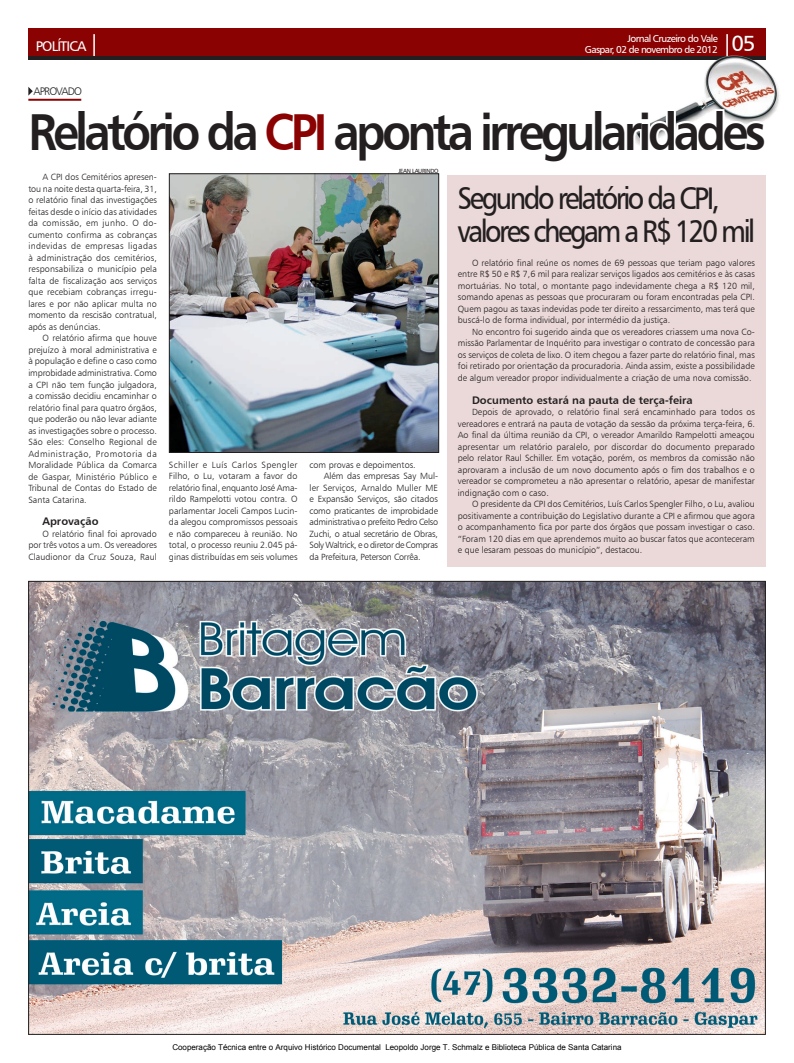
<style>
.page{position:relative;width:794px;height:1063px;background:#fff}
.page>*{position:absolute;margin:0;border:0;box-sizing:border-box;transform-origin:0 0}
.t1{font:52px "Humanist 777 BT Bold B";letter-spacing:-.08em;color:#231f20;scale:.9 1}
.t2{font:31.3px/33px "Humanist 777 BT Roman B";letter-spacing:-.09em;color:#231f20;scale:.9 1}
.t3{font:22px "Humanist 777 BT Roman B";color:#fff}
.t4{font:14px "Humanist 777 BT Roman B";letter-spacing:-.06em;color:#fff}
.t5{font:11px "Humanist 777 BT Bold B";color:#231f20}
.t6{font:11px "Humanist 777 BT Light B";letter-spacing:-.08em;color:#231f20}
.t7{font:10px/11px "Humanist 777 BT Roman B";letter-spacing:-.06em;color:#fff;text-align:right}
.t8{font:9px/11.5px "Humanist 777 BT Light B";color:#231f20;text-align:justify}
.t9{font:9px "Humanist 777 BT Light B";letter-spacing:-.02em;color:#231f20}
.t10{font:9px "Humanist 777 BT Light B";letter-spacing:-.03em;color:#231f20}
.t11{font:8px "Arial";color:#000}
.t12{font:6px "Humanist 777 BT Roman B";letter-spacing:-.05em;color:#231f20}
.s1{font-size:22px}
.s2{color:#8b0202}
</style>
<div class="page">
<div style="left:28px;top:28px;width:737px;height:29px;background:#8b0202"></div>
<hr style="left:28px;top:99px;width:53px;height:2px;background:#8b0202">
<svg style="left:28px;top:87px;width:5px;height:9px"></svg>
<hr style="left:29px;top:57px;width:737px;height:3px;background:#231f20">
<img style="left:171px;top:176px;width:266px;height:275px">
<div style="left:169px;top:174px;width:270px;height:279px;border:1px solid #231f20"></div>
<div style="left:447px;top:175px;width:318px;height:392px;background:#ebd9d9"></div>
<img style="left:30px;top:583px;width:733px;height:450px">
<img style="left:632px;top:48px;width:147px;height:70px">
<svg style="left:631px;top:107px;width:137px;height:38px"></svg>
<h3 class="t4" style="left:36px;top:38px;width:66px">POLÍTICA <span class="s1">|</span></h3>
<h3 class="t3" style="left:721px;top:30px;width:35px">|05</h3>
<p class="t7" style="left:585px;top:33px;width:134px">Jornal Cruzeiro do Vale<br>Gaspar, 02 de novembro de 2012</p>
<p class="t6" style="left:34px;top:85px;width:50px">APROVADO</p>
<h1 class="t1" style="left:28px;top:99px;width:821px">Relatório da <span class="s2">CPI</span> aponta irregularidades</h1>
<p class="t8" style="left:28px;top:171px;width:130px;text-indent:14px">A CPI dos Cemitérios apresen&shy;tou na noite desta quarta-feira, 31, o relatório final das investigações feitas desde o início das atividades da comissão, em junho. O do&shy;cumento confirma as cobranças indevidas de empresas ligadas à administração dos cemitérios, responsabiliza o município pela falta de fiscalização aos serviços que recebiam cobranças irregu&shy;lares e por não aplicar multa no momento da rescisão contratual, após as denúncias.</p>
<p class="t8" style="left:28px;top:332px;width:130px;text-indent:14px">O relatório afirma que houve prejuízo à moral administrativa e à população e define o caso como improbidade administrativa. Como a CPI não tem função julgadora, a comissão decidiu encaminhar o relatório final para quatro órgãos, que poderão ou não levar adiante as investigações sobre o processo.<br>São eles: Conselho Regional de Administração, Promotoria da Moralidade Pública da Comarca de Gaspar, Ministério Público e Tribunal de Contas do Estado de Santa Catarina.</p>
<p class="t5" style="left:42px;top:515px;width:58px">Aprovação</p>
<p class="t8" style="left:28px;top:528px;width:130px;text-indent:14px">O relatório final foi aprovado por três votos a um. Os vereadores Claudionor da Cruz Souza, Raul</p>
<p class="t12" style="left:398px;top:167px;width:41px">jean lauri ndo</p>
<p class="t8" style="left:169px;top:459px;width:130px">Schiller e Luís Carlos Spengler Filho, o Lu, votaram a favor do relatório final, enquanto José Ama&shy;rildo Rampelotti votou contra. O parlamentar Joceli Campos Lucin&shy;da alegou compromissos pessoais e não compareceu à reunião. No total, o processo reuniu 2.045 pá&shy;ginas distribuídas em seis volumes</p>
<p class="t8" style="left:309px;top:459px;width:108px">com provas e depoimentos.</p>
<p class="t8" style="left:324px;top:470px;width:116px">Além das empresas Say Mul-</p>
<p class="t8" style="left:309px;top:482px;width:130px">ler Serviços, Arnaldo Muller ME</p>
<p class="t8" style="left:309px;top:493px;width:130px">e Expansão Serviços, são citados</p>
<p class="t9" style="left:309px;top:505px;width:130px">como praticantes de improbidade</p>
<p class="t10" style="left:309px;top:517px;width:130px">administrativa o prefeito Pedro Celso</p>
<p class="t9" style="left:309px;top:528px;width:130px">Zuchi, o atual secretário de Obras,</p>
<p class="t10" style="left:309px;top:540px;width:130px">Soly Waltrick, e o diretor de Compras</p>
<p class="t9" style="left:309px;top:551px;width:113px">da Prefeitura, Peterson Corrêa.</p>
<h2 class="t2" style="left:457px;top:181px;width:332px">Segundo relatório da CPI, valores chegam a R$ 120 mil</h2>
<p class="t8" style="left:458px;top:257px;width:298px;text-indent:14px">O relatório final reúne os nomes de 69 pessoas que teriam pago valores entre R$ 50 e R$ 7,6 mil para realizar serviços ligados aos cemitérios e às casas mortuárias. No total, o montante pago indevidamente chega a R$ 120 mil, somando apenas as pessoas que procuraram ou foram encontradas pela CPI.<br>Quem pagou as taxas indevidas pode ter direito a ressarcimento, mas terá que buscá-lo de forma individual, por intermédio da justiça.</p>
<p class="t8" style="left:458px;top:326px;width:298px;text-indent:14px">No encontro foi sugerido ainda que os vereadores criassem uma nova Co&shy;missão Parlamentar de Inquérito para investigar o contrato de concessão para os serviços de coleta de lixo. O item chegou a fazer parte do relatório final, mas foi retirado por orientação da procuradoria. Ainda assim, existe a possibilidade de algum vereador propor individualmente a criação de uma nova comissão.</p>
<p class="t5" style="left:472px;top:393px;width:222px">Documento estará na pauta de terça-feira</p>
<p class="t8" style="left:458px;top:406px;width:299px;text-indent:14px">Depois de aprovado, o relatório final será encaminhado para todos os vereadores e entrará na pauta de votação da sessão da próxima terça-feira, 6.<br>Ao final da última reunião da CPI, o vereador Amarildo Rampelotti ameaçou apresentar um relatório paralelo, por discordar do documento preparado pelo relator Raul Schiller. Em votação, porém, os membros da comissão não aprovaram a inclusão de um novo documento após o fim dos trabalhos e o vereador se comprometeu a não apresentar o relatório, apesar de manifestar indignação com o caso.</p>
<p class="t8" style="left:458px;top:498px;width:298px;text-indent:14px">O presidente da CPI dos Cemitérios, Luís Carlos Spengler Filho, o Lu, avaliou positivamente a contribuição do Legislativo durante a CPI e afirmou que agora o acompanhamento fica por parte dos órgãos que possam investigar o caso. “Foram 120 dias em que aprendemos muito ao buscar fatos que aconteceram e que lesaram pessoas do município”, destacou.</p>
<p class="t11" style="left:172px;top:1042px;width:451px">Cooperação Técnica entre o Arquivo Histórico Documental Leopoldo Jorge T. Schmalz e Biblioteca Pública de Santa Catarina</p>
</div>
